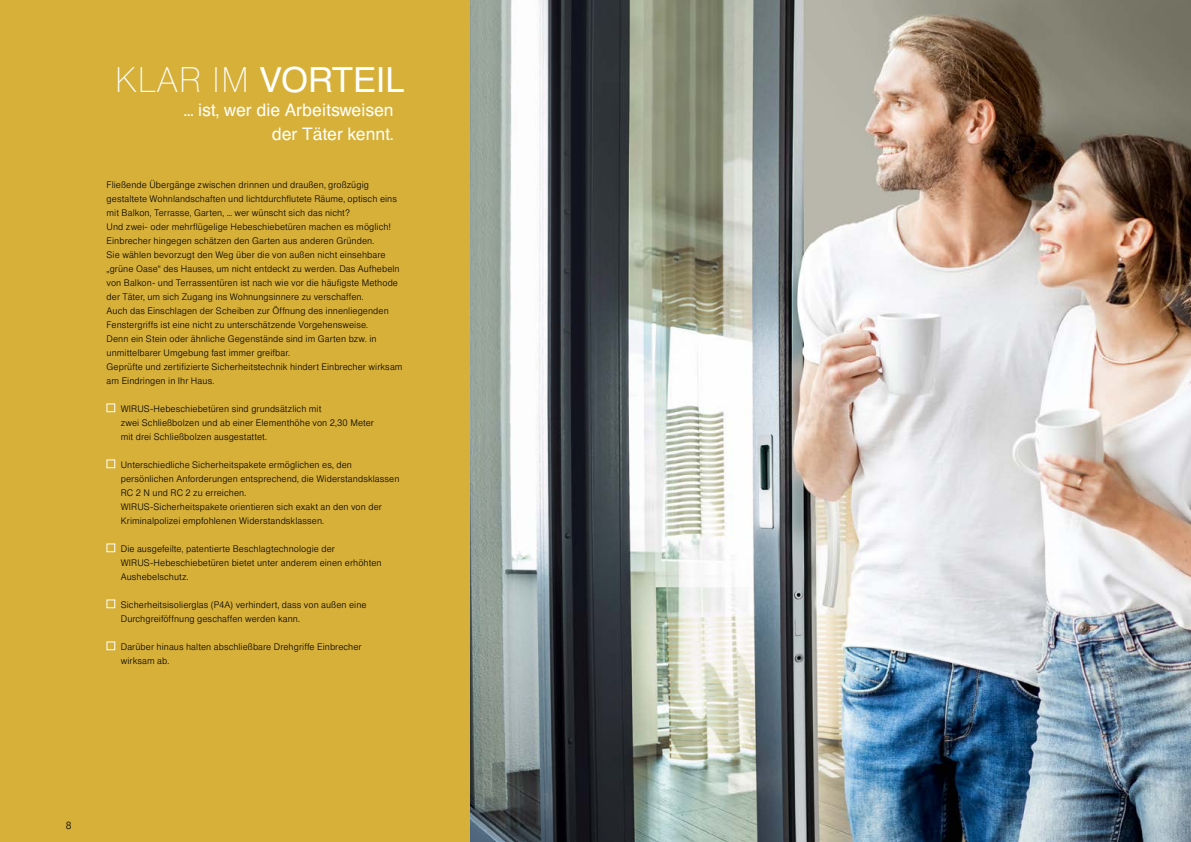
<style>
.page{position:relative;width:1191px;height:842px;background:#fff}
.page>*{position:absolute;margin:0;border:0;box-sizing:border-box;transform-origin:0 0}
.t1{font:34px "Europa Gro SBOP";letter-spacing:.01em;color:#fff}
.t2{font:17px/24px "Europa Gro SBOP";color:#fff;text-align:right}
.t3{font:300 10px "Europa Gro SBOP";color:#000}
.t4{font:300 9px/14px "Europa Gro SBOP";letter-spacing:.01em;color:#000}
.s1{font-family:"Europa Gro SBOP X Lig"}
</style>
<div class="page">
<div style="left:0;top:0;width:470px;height:842px;background:#d7b03a"></div>
<img style="left:470px;top:0;width:721px;height:842px">
<div style="left:107px;top:404px;width:8px;height:8px;border:1px solid #fff"></div>
<div style="left:107px;top:460px;width:8px;height:8px;border:1px solid #fff"></div>
<div style="left:107px;top:544px;width:8px;height:8px;border:1px solid #fff"></div>
<div style="left:107px;top:600px;width:8px;height:8px;border:1px solid #fff"></div>
<div style="left:107px;top:642px;width:8px;height:8px;border:1px solid #fff"></div>
<h1 class="t1" style="left:114px;top:59px;width:292px"><span class="s1">KLAR IM</span> VORTEIL</h1>
<h2 class="t2" style="left:184px;top:98px;width:211px">… ist, wer die Arbeitsweisen der Täter kennt.</h2>
<p class="t4" style="left:107px;top:177px;width:297px">Fließende Übergänge zwischen drinnen und draußen, großzügig gestaltete Wohnlandschaften und lichtdurchflutete Räume, optisch eins mit Balkon, Terrasse, Garten, … wer wünscht sich das nicht?<br>Und zwei- oder mehrflügelige Hebeschiebetüren machen es möglich!<br>Einbrecher hingegen schätzen den Garten aus anderen Gründen.<br>Sie wählen bevorzugt den Weg über die von außen nicht einsehbare „grüne Oase“ des Hauses, um nicht entdeckt zu werden. Das Aufhebeln von Balkon- und Terrassentüren ist nach wie vor die häufigste Methode der Täter, um sich Zugang ins Wohnungsinnere zu verschaffen.<br>Auch das Einschlagen der Scheiben zur Öffnung des innenliegenden Fenstergriffs ist eine nicht zu unterschätzende Vorgehensweise.<br>Denn ein Stein oder ähnliche Gegenstände sind im Garten bzw. in unmittelbarer Umgebung fast immer greifbar.<br>Geprüfte und zertifizierte Sicherheitstechnik hindert Einbrecher wirksam am Eindringen in Ihr Haus.</p>
<p class="t4" style="left:121px;top:401px;width:255px">WIRUS-Hebeschiebetüren sind grundsätzlich mit<br>zwei Schließbolzen und ab einer Elementhöhe von 2,30 Meter mit drei Schließbolzen ausgestattet.</p>
<p class="t4" style="left:121px;top:457px;width:280px">Unterschiedliche Sicherheitspakete ermöglichen es, den persönlichen Anforderungen entsprechend, die Widerstandsklassen RC 2 N und RC 2 zu erreichen.<br>WIRUS-Sicherheitspakete orientieren sich exakt an den von der Kriminalpolizei empfohlenen Widerstandsklassen.</p>
<p class="t4" style="left:121px;top:541px;width:262px">Die ausgefeilte, patentierte Beschlagtechnologie der<br>WIRUS-Hebeschiebetüren bietet unter anderem einen erhöhten<br>Aushebelschutz.</p>
<p class="t4" style="left:121px;top:597px;width:247px">Sicherheitsisolierglas (P4A) verhindert, dass von außen eine<br>Durchgreiföffnung geschaffen werden kann.</p>
<p class="t4" style="left:121px;top:639px;width:242px">Darüber hinaus halten abschließbare Drehgriffe Einbrecher wirksam ab.</p>
<p class="t3" style="left:66px;top:820px;width:7px">8</p>
<p class="t3" style="left:1125px;top:820px;width:7px">9</p>
</div>
